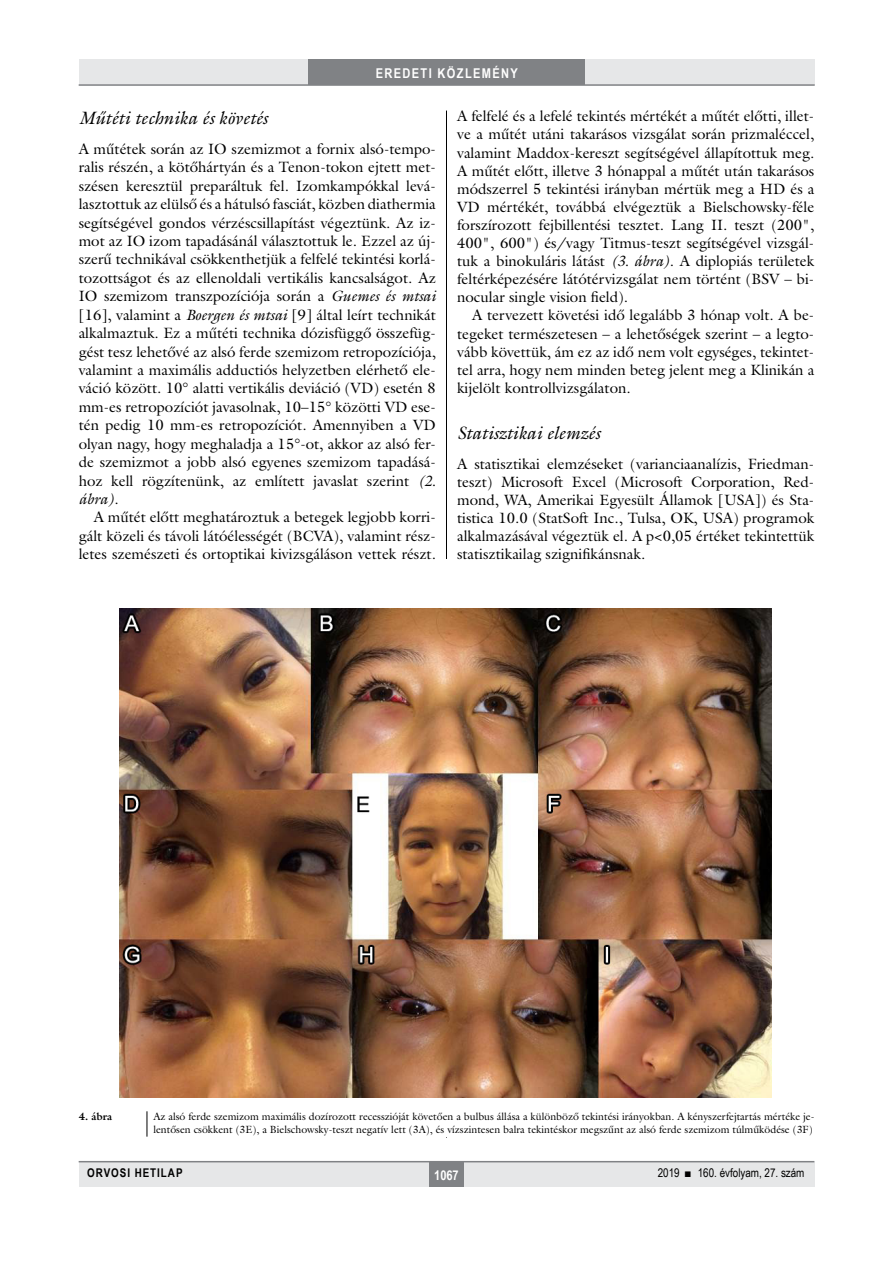
<style>
.page{position:relative;width:893px;height:1263px;background:#fff}
.page>*{position:absolute;margin:0;border:0;box-sizing:border-box;transform-origin:0 0}
.alcimkurziv{font:italic 18px "Galliard Reg";color:#000}
.Body_tompa{font:15px/18.5px "Galliard Reg";color:#000;text-align:justify}
.Body_Text{font:15px/18.1px "Galliard Reg";color:#000;text-align:justify}
.t1{font:700 13.5px "Arial Narrow";letter-spacing:.1em;color:#fff}
.t2{font:12px "Arial Narrow";color:#000}
.t3{font:700 12px "Arial Narrow";letter-spacing:.08em;color:#000}
.kepalairas2{font:10.5px/13.5px "Galliard Reg";color:#000}
.kepalairas1{font:700 10.5px "Galliard Reg";color:#000}
.s1{font-style:italic}
</style>
<div class="page">
<div style="left:79px;top:1161px;width:735px;height:25px;background:#e6e7e8"></div>
<div style="left:429px;top:1161px;width:34px;height:25px;background:#808285"></div>
<hr style="left:79px;top:1161px;width:735px;height:1px;background:#808285">
<div style="left:79px;top:60px;width:735px;height:25px;background:#e6e7e8"></div>
<div style="left:308px;top:60px;width:277px;height:25px;background:#808285"></div>
<hr style="left:79px;top:84px;width:736px;height:2px;background:#808285">
<hr style="left:446px;top:111px;width:1px;height:1026px;background:#000">
<div style="left:79px;top:559px;width:735px;height:552px;background:#fff"></div>
<img style="left:119px;top:609px;width:652px;height:489px">
<div style="left:79px;top:1111px;width:736px;height:26px;background:#fff"></div>
<svg style="left:147px;top:1111px;width:1px;height:25px"></svg>
<p class="t1" style="left:376px;top:63px;width:144px">EREDETI KÖZLEMÉNY</p>
<p class="alcimkurziv" style="left:79px;top:106px;width:191px">Műtéti technika és követés</p>
<p class="Body_tompa" style="left:79px;top:139px;width:359px">A műtétek során az IO szemizmot a fornix alsó-tempo&shy;ralis részén, a kötőhártyán és a Tenon-tokon ejtett met&shy;szésen keresztül preparáltuk fel. Izomkampókkal levá&shy;lasztottuk az elülső és a hátulsó fasciát, közben diathermia segítségével gondos vérzéscsillapítást végeztünk. Az iz&shy;mot az IO izom tapadásánál választottuk le. Ezzel az új&shy;szerű technikával csökkenthetjük a felfelé tekintési korlá&shy;tozottságot és az ellenoldali vertikális kancsalságot. Az IO szemizom transzpozíciója során a <span class="s1">Guemes és mtsai </span>[16], valamint a <span class="s1">Boergen és mtsai</span> [9] által leírt technikát alkalmaztuk. Ez a műtéti technika dózisfüggő összefüg&shy;gést tesz lehetővé az alsó ferde szemizom retropozíciója, valamint a maximális adductiós helyzetben elérhető ele&shy;váció között. 10° alatti vertikális deviáció (VD) esetén 8 mm-es retropozíciót javasolnak, 10–15° közötti VD ese&shy;tén pedig 10 mm-es retropozíciót. Amennyiben a VD olyan nagy, hogy meghaladja a 15°-ot, akkor az alsó fer&shy;de szemizmot a jobb alsó egyenes szemizom tapadásá&shy;hoz kell rögzítenünk, az említett javaslat szerint <span class="s1">(2. ábra)</span>.</p>
<p class="Body_Text" style="left:79px;top:508px;width:359px;text-indent:15px">A műtét előtt meghatároztuk a betegek legjobb korri&shy;gált közeli és távoli látóélességét (BCVA), valamint rész&shy;letes szemészeti és ortoptikai kivizsgáláson vettek részt.</p>
<p class="Body_Text" style="left:457px;top:107px;width:359px">A felfelé és a lefelé tekintés mértékét a műtét előtti, illet&shy;ve a műtét utáni takarásos vizsgálat során prizmaléccel, valamint Maddox-kereszt segítségével állapítottuk meg.<br>A műtét előtt, illetve 3 hónappal a műtét után takarásos módszerrel 5 tekintési irányban mértük meg a HD és a VD mértékét, továbbá elvégeztük a Bielschowsky-féle forszírozott fejbillentési tesztet. Lang II. teszt (200", 400", 600") és/vagy Titmus-teszt segítségével vizsgál&shy;tuk a binokuláris látást <span class="s1">(3. ábra)</span>. A diplopiás területek feltérképezésére látótérvizsgálat nem történt (BSV – bi&shy;nocular single vision field).</p>
<p class="Body_Text" style="left:457px;top:306px;width:359px;text-indent:15px">A tervezett követési idő legalább 3 hónap volt. A be&shy;tegeket természetesen – a lehetőségek szerint – a legto&shy;vább követtük, ám ez az idő nem volt egységes, tekintet&shy;tel arra, hogy nem minden beteg jelent meg a Klinikán a kijelölt kontrollvizsgálaton.</p>
<p class="alcimkurziv" style="left:457px;top:421px;width:144px">Statisztikai elemzés</p>
<p class="Body_tompa" style="left:457px;top:454px;width:359px;text-align:left">A statisztikai elemzéseket (varianciaanalízis, Friedman&shy;teszt) Microsoft Excel (Microsoft Corporation, Red&shy;mond, WA, Amerikai Egyesült Államok [USA]) és Sta&shy;tistica 10.0 (StatSoft Inc., Tulsa, OK, USA) programok alkalmazásával végeztük el. A p&lt;0,05 értéket tekintettük statisztikailag szignifikánsnak.</p>
<p class="kepalairas1" style="left:79px;top:1109px;width:35px">4. ábra</p>
<p class="kepalairas2" style="left:153px;top:1109px;width:663px">Az alsó ferde szemizom maximális dozírozott recesszióját követően a bulbus állása a különböző tekintési irányokban. A kényszerfejtartás mértéke je&shy;lentősen csökkent (3E), a Bielschowsky-teszt negatív lett (3A), és vízszintesen balra tekintéskor megszűnt az alsó ferde szemizom túlműködése (3F)</p>
<p class="t3" style="left:87px;top:1164px;width:97px">ORVOSI HETILAP</p>
<p class="t1" style="left:434px;top:1165px;width:26px">1067</p>
<p class="t2" style="left:658px;top:1164px;width:148px">2019 ■ 160. évfolyam, 27. szám</p>
</div>
